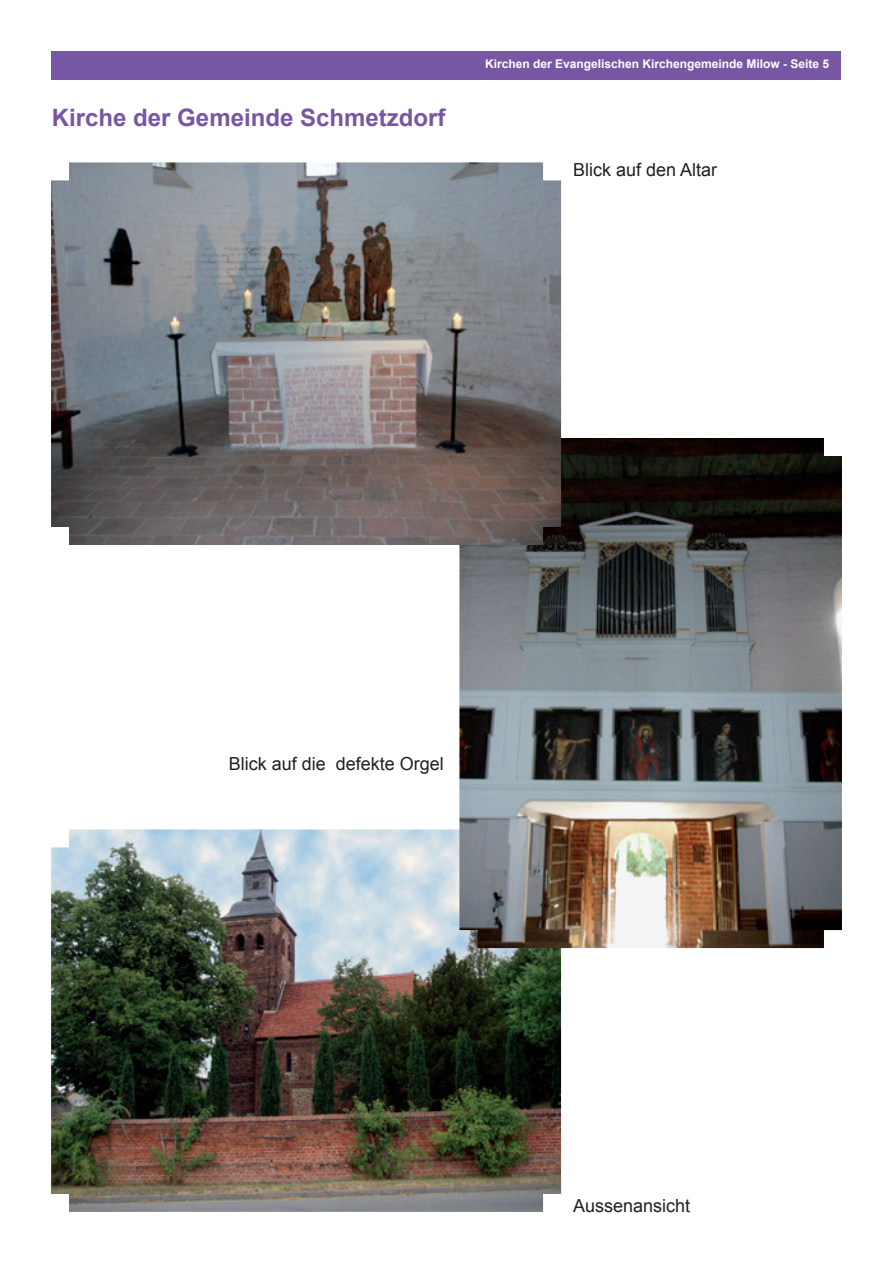
<style>
.page{position:relative;width:893px;height:1263px;background:#fff}
.page>*{position:absolute;margin:0;border:0;box-sizing:border-box;transform-origin:0 0}
.t1{font:700 24px "Arial";color:#7756a3}
.t2{font:18px "Arial";color:#231f20}
.t3{font:700 12px "Arial";color:#fff}
</style>
<div class="page">
<div style="left:52px;top:51px;width:789px;height:28px;background:#7756a3"></div>
<img style="left:51px;top:829px;width:510px;height:383px">
<img style="left:459px;top:438px;width:383px;height:510px">
<img style="left:51px;top:162px;width:510px;height:383px">
<h1 class="t1" style="left:52px;top:102px;width:395px">Kirche der Gemeinde Schmetzdorf</h1>
<p class="t3" style="left:485px;top:55px;width:346px">Kirchen der Evangelischen Kirchengemeinde Milow - Seite 5</p>
<p class="t2" style="left:573px;top:158px;width:146px">Blick auf den Altar</p>
<p class="t2" style="left:229px;top:752px;width:217px">Blick auf die defekte Orgel</p>
<p class="t2" style="left:573px;top:1194px;width:119px">Aussenansicht</p>
</div>
